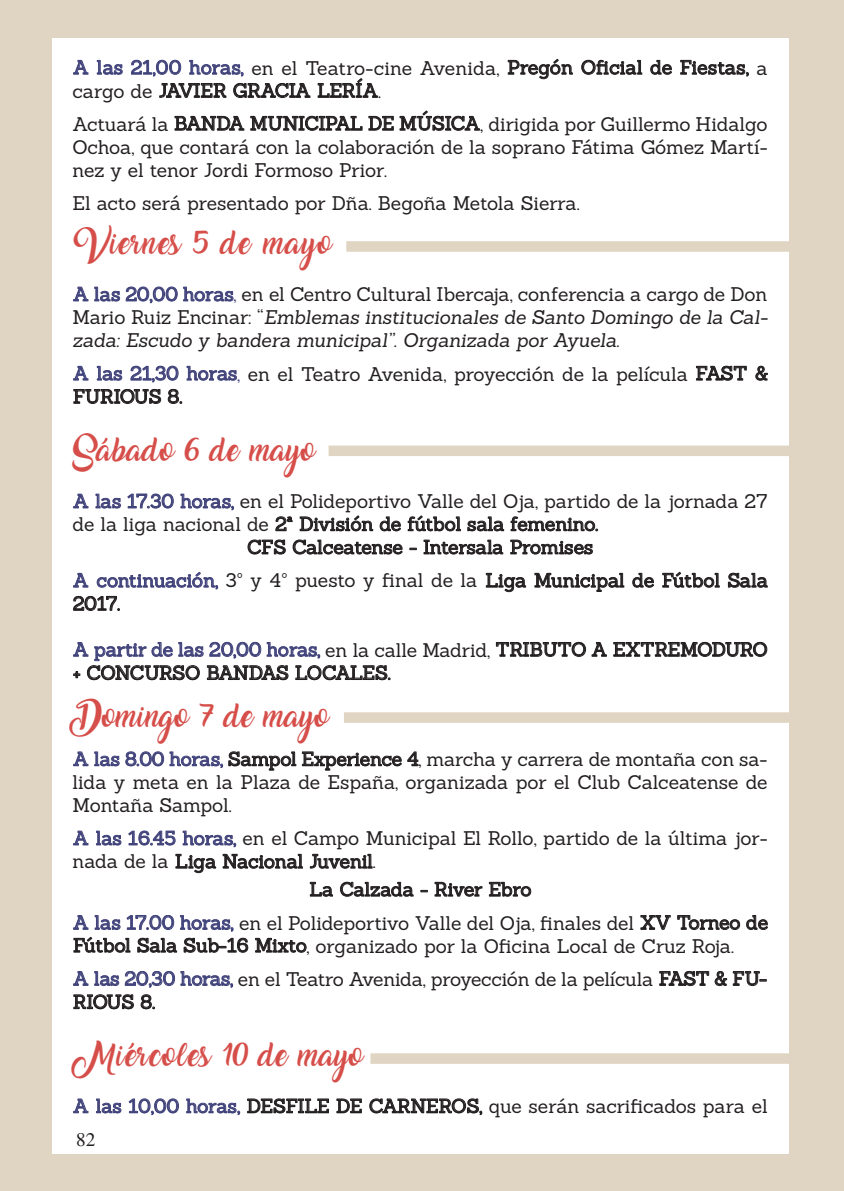
<style>
.page{position:relative;width:844px;height:1191px;background:#fff}
.page>*{position:absolute;margin:0;border:0;box-sizing:border-box;transform-origin:0 0}
.t1{font:21px "Amarillo";letter-spacing:.05em;color:#d64e49}
.t2{font:21px "Amarillo";color:#d64e49}
.t3{font:19.25px/23.1px "Sanchez";letter-spacing:-.01em;color:#231f20}
.t4{font:italic 19.25px/23.1px "Sanchez";letter-spacing:-.005em;color:#231f20;text-align:justify}
.t5{font:19.25px "Times";color:#231f20}
.s1{color:#41437b}
.s2{font-style:normal;color:#41437b}
.s3{font-style:normal}
</style>
<div class="page">
<div style="left:0;top:0;width:843px;height:1191px;background:#e0d4c2"></div>
<div style="left:52px;top:38px;width:737px;height:1116px;background:#fff"></div>
<div style="left:346px;top:241px;width:446px;height:11px;background:#e0d4c2"></div>
<div style="left:328px;top:445px;width:466px;height:11px;background:#e0d4c2"></div>
<div style="left:344px;top:712px;width:465px;height:11px;background:#e0d4c2"></div>
<div style="left:370px;top:1053px;width:458px;height:10px;background:#e0d4c2"></div>
<p class="t3" style="left:72px;top:58px;width:696px"><span class="s1">A las 21,00 horas,</span> en el Teatro-cine Avenida, Pregón Oficial de Fiestas, a cargo de JAVIER GRACIA LERÍA.</p>
<p class="t3" style="left:73px;top:114px;width:696px;text-align:justify">Actuará la BANDA MUNICIPAL DE MÚSICA, dirigida por Guillermo Hidalgo Ochoa, que contará con la colaboración de la soprano Fátima Gómez Martí&shy;nez y el tenor Jordi Formoso Prior.</p>
<p class="t3" style="left:73px;top:194px;width:508px">El acto será presentado por Dña. Begoña Metola Sierra.</p>
<p class="t1" style="left:73px;top:235px;width:261px">Viernes 5 de mayo</p>
<p class="t4" style="left:73px;top:285px;width:696px"><span class="s2">A las 20,00 horas,</span> <span class="s3">en el Centro Cultural Ibercaja, conferencia a cargo de Don Mario Ruiz Encinar: “</span>Emblemas institucionales de Santo Domingo de la Cal&shy;zada: Escudo y bandera municipal”. Organizada por Ayuela.</p>
<p class="t3" style="left:73px;top:364px;width:696px"><span class="s1">A las 21,30 horas,</span> en el Teatro Avenida, proyección de la película FAST &amp;<br>FURIOUS 8.</p>
<p class="t2" style="left:73px;top:441px;width:244px">Sábado 6 de mayo</p>
<p class="t3" style="left:73px;top:492px;width:696px"><span class="s1">A las 17.30 horas,</span> en el Polideportivo Valle del Oja, partido de la jornada 27</p>
<p class="t3" style="left:73px;top:514px;width:527px">de la liga nacional de 2ª División de fútbol sala femenino.</p>
<p class="t3" style="left:247px;top:537px;width:347px">CFS Calceatense - Intersala Promises</p>
<p class="t3" style="left:73px;top:571px;width:696px"><span class="s1">A continuación,</span> 3º y 4º puesto y final de la Liga Municipal de Fútbol Sala<br>2017.</p>
<p class="t3" style="left:73px;top:640px;width:696px"><span class="s1">A partir de las 20,00 horas,</span> en la calle Madrid, TRIBUTO A EXTREMODURO + CONCURSO BANDAS LOCALES.</p>
<p class="t2" style="left:73px;top:708px;width:257px">Domingo 7 de mayo</p>
<p class="t3" style="left:73px;top:750px;width:696px;text-align:justify"><span class="s1">A las 8.00 horas,</span> Sampol Experience 4, marcha y carrera de montaña con sa&shy;lida y meta en la Plaza de España, organizada por el Club Calceatense de Montaña Sampol.</p>
<p class="t3" style="left:73px;top:829px;width:696px"><span class="s1">A las 16.45 horas,</span> en el Campo Municipal El Rollo, partido de la última jor&shy;nada de la Liga Nacional Juvenil.</p>
<p class="t3" style="left:73px;top:874px;width:696px;line-height:33.4px;text-align:center">La Calzada - River Ebro<br><span class="s1">A las 17.00 horas,</span> en el Polideportivo Valle del Oja, finales del XV Torneo de</p>
<p class="t3" style="left:73px;top:931px;width:695px;line-height:33.1px">Fútbol Sala Sub-16 Mixto, organizado por la Oficina Local de Cruz Roja.<br><span class="s1">A las 20,30 horas,</span> en el Teatro Avenida, proyección de la película FAST &amp; FU-</p>
<p class="t3" style="left:73px;top:992px;width:84px">RIOUS 8.</p>
<p class="t1" style="left:73px;top:1046px;width:292px">Miércoles 10 de mayo</p>
<p class="t3" style="left:73px;top:1097px;width:696px"><span class="s1">A las 10,00 horas,</span> DESFILE DE CARNEROS, que serán sacrificados para el</p>
<p class="t5" style="left:76px;top:1133px;width:21px">82</p>
</div>
